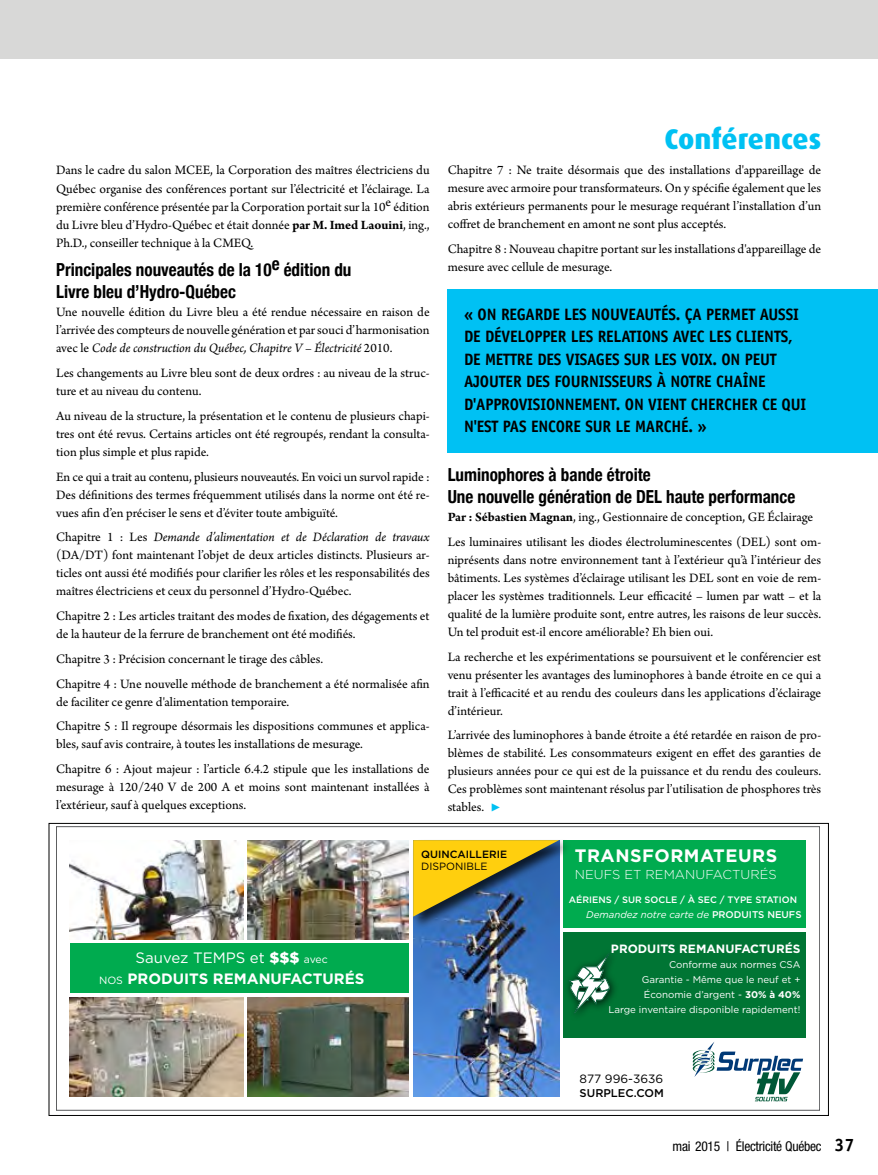
<style>
.page{position:relative;width:878px;height:1175px;background:#fff}
.page>*{position:absolute;margin:0;border:0;box-sizing:border-box;transform-origin:0 0}
.t1{font:800 28.5px "Dax";letter-spacing:-.005em;color:#00c1f3}
.t2{font:700 condensed 18px/22.5px "Helvetica Neue";color:#000;scale:.95 1}
.t3{font:700 18px "Gotham";letter-spacing:.03em;color:#fff}
.t4{font:700 16.5px/22.5px "Officina Sans";letter-spacing:-.01em;color:#000;scale:.95 1}
.t5{font:700 15px/21px "Gotham";color:#fff;text-align:center}
.t6{font:13.5px/18px "Arno Pro";color:#000;text-align:justify}
.t7{font:condensed 13.5px "Helvetica Neue";letter-spacing:-.02em;color:#000}
.t8{font:300 12.9px "Gotham";letter-spacing:.005em;color:#fff}
.t9{font:700 12px "Gotham";color:#fff}
.t10{font:12px "Gotham";color:#000}
.t11{font:500 11.25px "Gotham";color:#000}
.t12{font:500 10.5px "Gotham";color:#000}
.t13{font:10.5px "Gotham";color:#000}
.t14{font:9.75px/15px "Gotham";color:#fff;text-align:right}
.t15{font:italic 9.75px "Gotham";color:#fff}
.t16{font:500 9.3px "Gotham";color:#fff}
.s1{font-weight:700}
.s2{font-style:italic}
.s3{font-family:"Menlo";font-weight:700;font-style:italic;color:#00c1f3}
.s4{font-weight:400}
.s5{font-weight:900}
.s6{font-weight:400;font-size:10.5px}
.s7{font-weight:500;font-style:normal}
.s8{font-family:"Officina Sans";font-weight:700;font-stretch:normal;font-size:18px}
</style>
<div class="page">
<div style="left:0;top:0;width:878px;height:59px;background:#d8d8d7"></div>
<div style="left:563px;top:840px;width:243px;height:87px;background:#00ab4f"></div>
<img style="left:70px;top:840px;width:173px;height:99px">
<img style="left:413px;top:930px;width:146px;height:166px">
<img style="left:70px;top:997px;width:173px;height:99px">
<div style="left:563px;top:931px;width:243px;height:106px;background:#007534"></div>
<img style="left:248px;top:997px;width:161px;height:99px">
<svg style="left:692px;top:1042px;width:111px;height:59px"></svg>
<div style="left:70px;top:943px;width:339px;height:50px;background:#00ab4f"></div>
<img style="left:248px;top:840px;width:161px;height:99px">
<div style="left:411px;top:838px;width:161px;height:92px;background:#000;opacity:.75"></div>
<svg style="left:413px;top:840px;width:146px;height:76px;background:#95914c"></svg>
<div style="left:562px;top:947px;width:57px;height:75px;background:#007534"></div>
<svg style="left:567px;top:953px;width:43px;height:61px"></svg>
<div style="left:447px;top:289px;width:431px;height:164px;background:#00c1f3"></div>
<p class="t6" style="left:56px;top:162px;width:375px">Dans le cadre du salon MCEE, la Corporation des maîtres électriciens du Québec organise des conférences portant sur l’électricité et l’éclairage. La première conférence présentée par la Corporation portait sur la 10e édition du Livre bleu d’Hydro-Québec et était donnée <span class="s1">par M. Imed Laouini</span>, ing., Ph.D., conseiller technique à la CMEQ.</p>
<h2 class="t2" style="left:56px;top:257px;width:312px">Principales nouveautés de la 10e édition du<br>Livre bleu d’Hydro-Québec</h2>
<p class="t6" style="left:56px;top:304px;width:375px">Une nouvelle édition du Livre bleu a été rendue nécessaire en raison de l’arrivée des compteurs de nouvelle génération et par souci d’harmonisation avec le <span class="s2">Code de construction du Québec, Chapitre V – Électricité</span> 2010.</p>
<p class="t6" style="left:56px;top:365px;width:375px">Les changements au Livre bleu sont de deux ordres : au niveau de la struc&shy;ture et au niveau du contenu.</p>
<p class="t6" style="left:56px;top:407px;width:375px">Au niveau de la structure, la présentation et le contenu de plusieurs chapi&shy;tres ont été revus. Certains articles ont été regroupés, rendant la consulta&shy;tion plus simple et plus rapide.</p>
<p class="t6" style="left:56px;top:468px;width:375px">En ce qui a trait au contenu, plusieurs nouveautés. En voici un survol rapide :<br>Des définitions des termes fréquemment utilisés dans la norme ont été re&shy;vues afin d’en préciser le sens et d’éviter toute ambiguïté.</p>
<p class="t6" style="left:56px;top:529px;width:375px">Chapitre 1 : Les <span class="s2">Demande d’alimentation et de Déclaration de travaux </span>(DA/DT) font maintenant l’objet de deux articles distincts. Plusieurs ar&shy;ticles ont aussi été modifiés pour clarifier les rôles et les responsabilités des maîtres électriciens et ceux du personnel d’Hydro‐Québec.</p>
<p class="t6" style="left:56px;top:608px;width:375px">Chapitre 2 : Les articles traitant des modes de fixation, des dégagements et de la hauteur de la ferrure de branchement ont été modifiés.</p>
<p class="t6" style="left:56px;top:647px;width:375px;line-height:24.8px">Chapitre 3 : Précision concernant le tirage des câbles.<br>Chapitre 4 : Une nouvelle méthode de branchement a été normalisée afin</p>
<p class="t6" style="left:56px;top:690px;width:375px;line-height:24.8px">de faciliter ce genre d'alimentation temporaire.<br>Chapitre 5 : Il regroupe désormais les dispositions communes et applica-</p>
<p class="t6" style="left:56px;top:732px;width:375px;line-height:24.8px">bles, sauf avis contraire, à toutes les installations de mesurage.<br>Chapitre 6 : Ajout majeur : l’article 6.4.2 stipule que les installations de</p>
<p class="t6" style="left:56px;top:778px;width:375px">mesurage à 120/240 V de 200 A et moins sont maintenant installées à l’extérieur, sauf à quelques exceptions.</p>
<h1 class="t1" style="left:664px;top:122px;width:158px">Conférences</h1>
<p class="t6" style="left:447px;top:162px;width:375px">Chapitre 7 : Ne traite désormais que des installations d'appareillage de mesure avec armoire pour transformateurs. On y spécifie également que les abris extérieurs permanents pour le mesurage requérant l’installation d’un coffret de branchement en amont ne sont plus acceptés.</p>
<p class="t6" style="left:447px;top:241px;width:375px">Chapitre 8 : Nouveau chapitre portant sur les installations d'appareillage de mesure avec cellule de mesurage.</p>
<p class="t4" style="left:464px;top:303px;width:362px">« ON REGARDE LES NOUVEAUTÉS. ÇA PERMET AUSSI DE DÉVELOPPER LES RELATIONS AVEC LES CLIENTS, DE METTRE DES VISAGES SUR LES VOIX. ON PEUT AJOUTER DES FOURNISSEURS À NOTRE CHAÎNE D'APPROVISIONNEMENT. ON VIENT CHERCHER CE QUI N'EST PAS ENCORE SUR LE MARCHÉ. »</p>
<h2 class="t2" style="left:447px;top:462px;width:367px">Luminophores à bande étroite<br>Une nouvelle génération de DEL haute performance</h2>
<p class="t6" style="left:447px;top:505px;width:375px;line-height:24.8px"><span class="s1">Par : Sébastien Magnan</span>, ing., Gestionnaire de conception, GE Éclairage<br>Les luminaires utilisant les diodes électroluminescentes (DEL) sont om-</p>
<p class="t6" style="left:447px;top:551px;width:375px">niprésents dans notre environnement tant à l’extérieur qu’à l’intérieur des bâtiments. Les systèmes d’éclairage utilisant les DEL sont en voie de rem&shy;placer les systèmes traditionnels. Leur efficacité – lumen par watt – et la qualité de la lumière produite sont, entre autres, les raisons de leur succès.<br>Un tel produit est-il encore améliorable? Eh bien oui.</p>
<p class="t6" style="left:447px;top:648px;width:375px">La recherche et les expérimentations se poursuivent et le conférencier est venu présenter les avantages des luminophores à bande étroite en ce qui a trait à l’efficacité et au rendu des couleurs dans les applications d’éclairage d’intérieur.</p>
<p class="t6" style="left:447px;top:727px;width:375px">L’arrivée des luminophores à bande étroite a été retardée en raison de pro&shy;blèmes de stabilité. Les consommateurs exigent en effet des garanties de plusieurs années pour ce qui est de la puissance et du rendu des couleurs.<br>Ces problèmes sont maintenant résolus par l’utilisation de phosphores très stables. <span class="s3">▶</span></p>
<p class="t5" style="left:99px;top:946px;width:267px"><span class="s4">Sauvez TEMPS et</span> <span class="s5">$$$</span> <span class="s6">avec<br>NOS</span> PRODUITS REMANUFACTURÉS</p>
<p class="t12" style="left:421px;top:847px;width:87px">QUINCAILLERIE</p>
<p class="t13" style="left:421px;top:860px;width:68px">DISPONIBLE</p>
<h2 class="t3" style="left:575px;top:844px;width:204px">TRANSFORMATEURS</h2>
<p class="t8" style="left:575px;top:866px;width:203px">NEUFS ET REMANUFACTURÉS</p>
<p class="t16" style="left:569px;top:893px;width:230px">AÉRIENS / SUR SOCLE / À SEC / TYPE STATION</p>
<p class="t15" style="left:586px;top:908px;width:217px">Demandez notre carte de <span class="s7">PRODUITS NEUFS</span></p>
<p class="t9" style="left:611px;top:941px;width:191px">PRODUITS REMANUFACTURÉS</p>
<p class="t14" style="left:608px;top:957px;width:193px">Conforme aux normes CSA<br>Garantie - Même que le neuf et +<br>Économie d’argent - <span class="s1">30% à 40%<br></span>Large inventaire disponible rapidement!</p>
<p class="t10" style="left:579px;top:1071px;width:85px">877 996-3636</p>
<p class="t11" style="left:579px;top:1085px;width:86px">SURPLEC.COM</p>
<p class="t7" style="left:672px;top:1138px;width:183px">mai 2015 | Électricité Québec <span class="s8">37</span></p>
</div>
